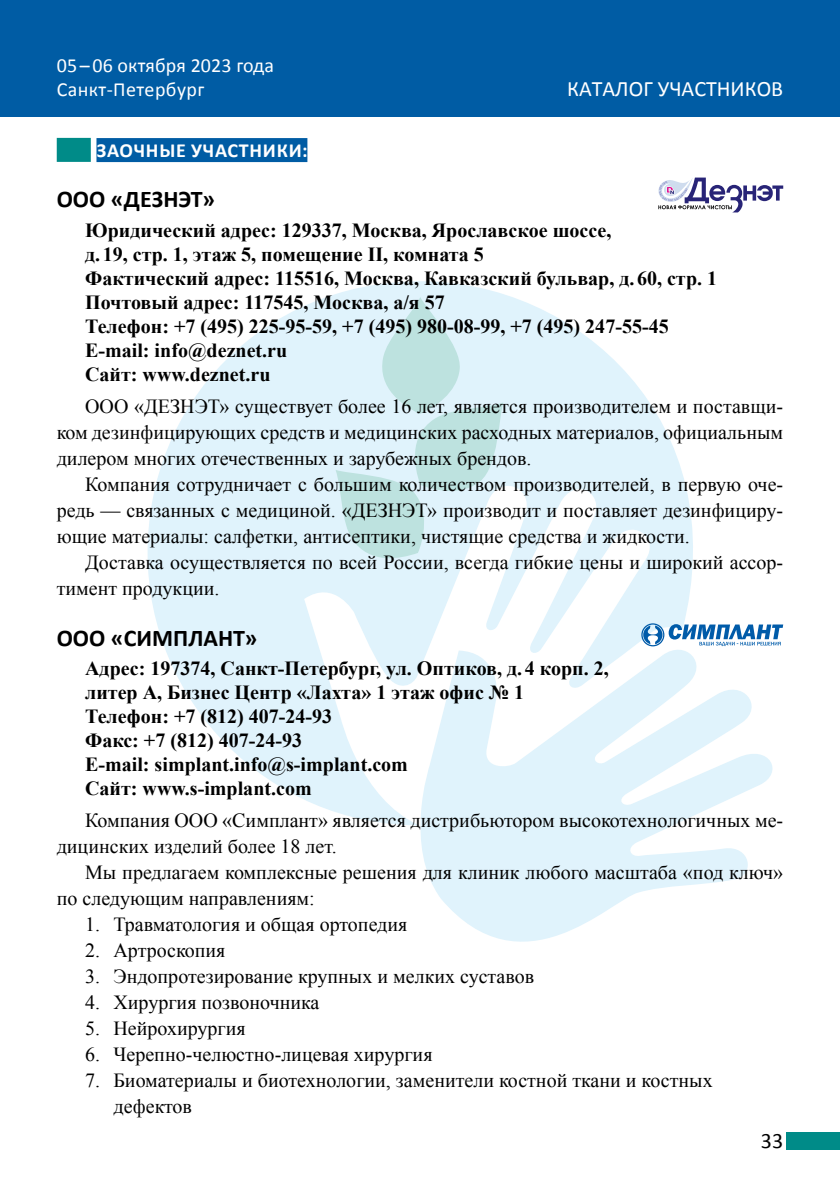
<style>
.page{position:relative;width:840px;height:1191px;background:#fff}
.page>*{position:absolute;margin:0;border:0;box-sizing:border-box;transform-origin:0 0}
.t1{font:700 24px "Calibri";color:#000}
.t2{font:22px "Calibri";color:#fff}
.t3{font:22px "Calibri";color:#000}
.t4{font:20px/26px "Times New Roman";color:#000}
.t5{font:700 20px/24px "Times New Roman";color:#000}
.t6{font:20px/24px "Calibri";letter-spacing:.005em;color:#fff}
.t7{font:700 20px "Calibri";letter-spacing:.04em;color:#fff}
</style>
<div class="page">
<div style="left:785px;top:1132px;width:54px;height:17px;background:#008b88"></div>
<svg style="left:412px;top:690px;width:360px;height:251px;fill:#e0f3fc"></svg>
<svg style="left:147px;top:281px;width:588px;height:544px;fill:#e0f3fc"></svg>
<svg style="left:335px;top:297px;width:168px;height:267px;background:#d3ecf0"></svg>
<div style="left:0;top:0;width:839px;height:116px;background:#005ca4"></div>
<div style="left:57px;top:138px;width:34px;height:24px;background:#008b88"></div>
<div style="left:96px;top:138px;width:211px;height:24px;background:#005ca4"></div>
<svg style="left:658px;top:178px;width:124px;height:34px"></svg>
<svg style="left:641px;top:623px;width:141px;height:23px"></svg>
<p class="t6" style="left:57px;top:53px;width:219px">05 – 06 октября 2023 года<br>Санкт-Петербург</p>
<p class="t2" style="left:566px;top:73px;width:217px">Каталог участников</p>
<p class="t7" style="left:97px;top:136px;width:212px">Заочные участники:</p>
<p class="t1" style="left:57px;top:182px;width:17px">ООО</p>
<p class="t1" style="left:111px;top:182px;width:106px">«ДЕЗНЭТ»</p>
<p class="t5" style="left:85px;top:218px;width:633px">Юридический адрес: 129337, Москва, Ярославское шоссе,<br>д. 19, стр. 1, этаж 5, помещение II, комната 5<br>Фактический адрес: 115516, Москва, Кавказский бульвар, д.60, стр. 1<br>Почтовый адрес: 117545, Москва, а/я 57<br>Телефон: +7 (495) 225‑95‑59, +7 (495) 980‑08‑99, +7 (495) 247‑55‑45<br>E-mail: info@deznet.ru<br>Сайт: www.deznet.ru</p>
<p class="t4" style="left:57px;top:392px;width:727px;text-align:justify;text-indent:28px">ООО «ДЕЗНЭТ» существует более 16 лет, является производителем и поставщи&shy;ком дезинфицирующих средств и медицинских расходных материалов, официальным дилером многих отечественных и зарубежных брендов.</p>
<p class="t4" style="left:57px;top:470px;width:727px;text-align:justify;text-indent:28px">Компания сотрудничает с большим количеством производителей, в первую оче&shy;редь — связанных с медициной. «ДЕЗНЭТ» производит и поставляет дезинфициру&shy;ющие материалы: салфетки, антисептики, чистящие средства и жидкости.</p>
<p class="t4" style="left:57px;top:548px;width:727px;text-indent:28px">Доставка осуществляется по всей России, всегда гибкие цены и широкий ассор&shy;тимент продукции.</p>
<p class="t1" style="left:57px;top:620px;width:17px">ООО</p>
<p class="t1" style="left:111px;top:620px;width:148px">«СИМПЛАНТ»</p>
<p class="t5" style="left:85px;top:656px;width:525px">Адрес: 197374, Санкт-Петербург, ул. Оптиков, д. 4 корп. 2, литер А, Бизнес Центр «Лахта» 1 этаж офис № 1<br>Телефон: +7 (812) 407‑24‑93<br>Факс: +7 (812) 407‑24‑93<br>E-mail: simplant.info@s-implant.com<br>Сайт: www.s-implant.com</p>
<p class="t4" style="left:57px;top:806px;width:727px;text-indent:28px">Компания ООО «Симплант» является дистрибьютором высокотехнологичных ме&shy;дицинских изделий более 18 лет.</p>
<p class="t4" style="left:57px;top:858px;width:727px;text-indent:28px">Мы предлагаем комплексные решения для клиник любого масштаба «под ключ» по следующим направлениям:</p>
<p class="t4" style="left:85px;top:910px;width:323px">1. Травматология и общая ортопедия</p>
<p class="t4" style="left:85px;top:936px;width:142px">2. Артроскопия</p>
<p class="t4" style="left:85px;top:962px;width:450px">3. Эндопротезирование крупных и мелких суставов</p>
<p class="t4" style="left:85px;top:988px;width:236px">4. Хирургия позвоночника</p>
<p class="t4" style="left:85px;top:1014px;width:162px">5. Нейрохирургия</p>
<p class="t4" style="left:85px;top:1040px;width:349px">6. Черепно-челюстно-лицевая хирургия</p>
<p class="t4" style="left:113px;top:1066px;width:600px;text-indent:-28px">7. Биоматериалы и биотехнологии, заменители костной ткани и костных дефектов</p>
<p class="t3" style="left:760px;top:1125px;width:24px">33</p>
</div>
